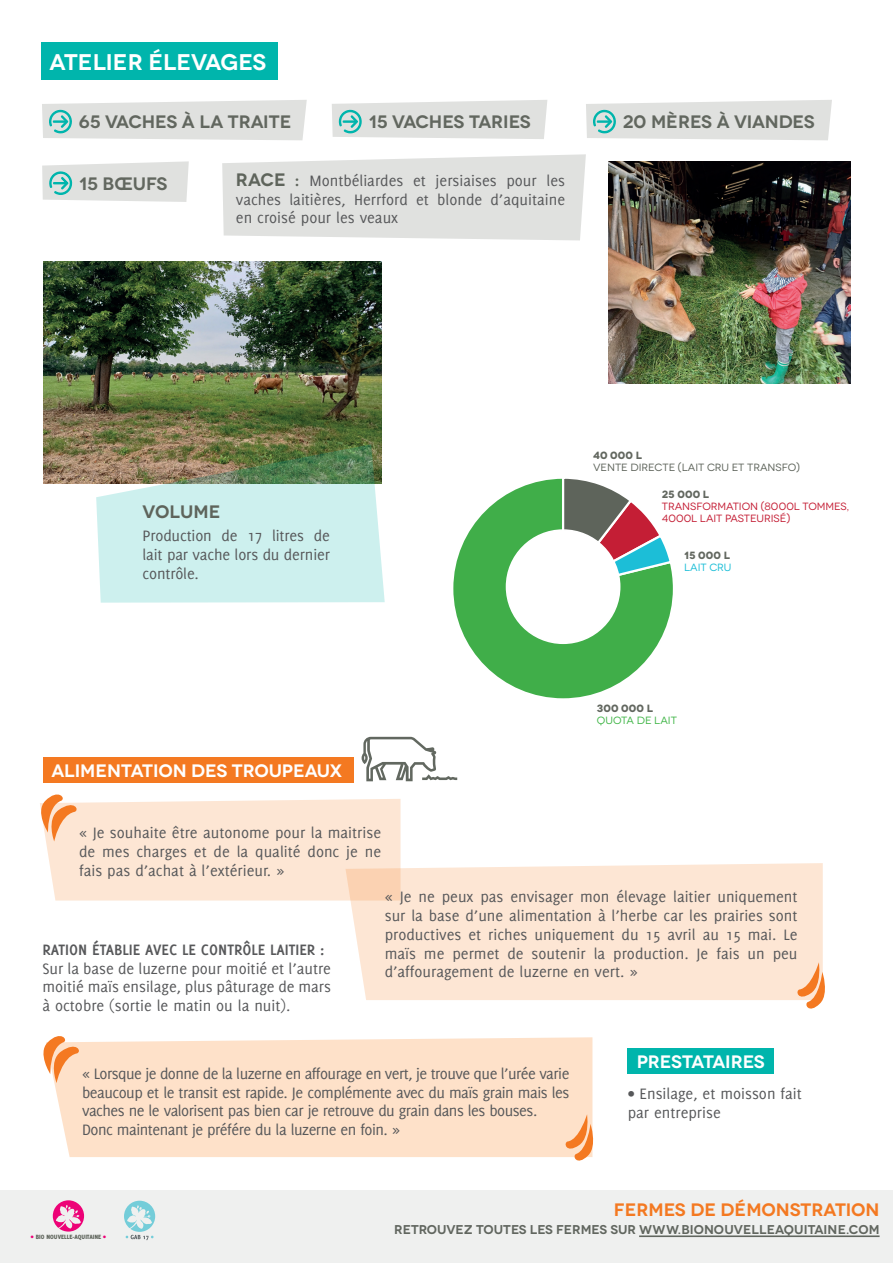
<style>
.page{position:relative;width:893px;height:1263px;background:#fff}
.page>*{position:absolute;margin:0;border:0;box-sizing:border-box;transform-origin:0 0}
.t1{font:600 22.65px "Novecentowide";color:#fff}
.t2{font:600 18px "Novecentowide";letter-spacing:-.01em;color:#62675f}
.t3{font:600 18px "Novecentowide";letter-spacing:-.01em;color:#fff}
.t4{font:600 18px "Novecentowide";letter-spacing:-.005em;color:#f47921}
.t5{font:600 18px "Novecentowide";color:#5e645b}
.t6{font:16.5px/18.8px "Delicious";letter-spacing:-.01em;color:#57585a;text-align:justify}
.t7{font:16.5px/18.8px "Delicious";letter-spacing:-.03em;color:#57585a}
.t8{font:700 16.5px "Delicious";color:#57585a}
.t9{font:600 12.75px "Novecentowide";color:#61665f}
.t10{font:10.5px/12px "Novecentowide";color:#c41e35}
.t11{font:10.5px "Novecentowide";color:#5e645b}
.t12{font:700 10.5px "Novecentowide";letter-spacing:.015em;color:#62675f}
.t13{font:10.5px "Novecentowide";letter-spacing:-.005em;color:#42b649}
.t14{font:10.5px "Novecentowide";letter-spacing:-.01em;color:#1cbed7}
.t15{font:800 6.75px "Delicious";color:#5e645b}
.s1{font-family:"Novecentowide";font-weight:600;font-size:18px;color:#5e645b}
.s2{color:#ed0277}
</style>
<div class="page">
<div style="left:0;top:1190px;width:893px;height:73px;background:#eff0ef"></div>
<svg style="left:124px;top:1201px;width:31px;height:39px"></svg>
<svg style="left:53px;top:1200px;width:31px;height:31px"></svg>
<hr style="left:639px;top:1235px;width:241px;height:2px;background:#61665f">
<div style="left:44px;top:757px;width:310px;height:26px;background:#f47921"></div>
<svg style="left:42px;top:100px;width:265px;height:40px"></svg>
<div style="left:41px;top:42px;width:236px;height:37px;background:#00b5ac"></div>
<svg style="left:332px;top:100px;width:215px;height:39px"></svg>
<img style="left:609px;top:161px;width:242px;height:222px">
<img style="left:44px;top:261px;width:337px;height:222px">
<svg style="left:362px;top:737px;width:95px;height:44px"></svg>
<svg style="left:586px;top:100px;width:246px;height:40px"></svg>
<svg style="left:42px;top:161px;width:147px;height:41px"></svg>
<svg style="left:222px;top:154px;width:364px;height:86px"></svg>
<svg style="left:40px;top:794px;width:361px;height:106px"></svg>
<div style="left:345px;top:863px;width:478px;height:137px;background:#fde6d4"></div>
<svg style="left:795px;top:962px;width:30px;height:47px"></svg>
<div style="left:54px;top:1037px;width:538px;height:120px;background:#fee1c9"></div>
<svg style="left:43px;top:1036px;width:40px;height:47px"></svg>
<svg style="left:563px;top:1114px;width:31px;height:47px"></svg>
<svg style="left:96px;top:444px;width:289px;height:159px;fill:#cdf0ee"></svg>
<svg style="left:453px;top:480px;width:220px;height:219px"></svg>
<svg style="left:546px;top:478px;width:127px;height:117px"></svg>
<div style="left:506px;top:530px;width:114px;height:113px;background:#fff;border-radius:50%"></div>
<div style="left:506px;top:529px;width:114px;height:115px;border:2px solid #fff;border-radius:50%"></div>
<div style="left:627px;top:1048px;width:147px;height:26px;background:#00b5ac"></div>
<h1 class="t1" style="left:50px;top:48px;width:218px">ATELIER ÉLEVAGES</h1>
<p class="t2" style="left:79px;top:111px;width:214px">65 VACHES À LA TRAITE</p>
<p class="t2" style="left:369px;top:111px;width:164px">15 VACHES TARIES</p>
<p class="t2" style="left:79px;top:172px;width:90px">15 BŒUFS</p>
<p class="t6" style="left:236px;top:171px;width:331px"><span class="s1">RACE :</span> Montbéliardes et jersiaises pour les vaches laitières, Herrford et blonde d’aquitaine en croisé pour les veaux</p>
<p class="t2" style="left:623px;top:111px;width:193px">20 MÈRES À VIANDES</p>
<p class="t5" style="left:143px;top:501px;width:80px">VOLUME</p>
<p class="t6" style="left:143px;top:526px;width:189px">Production de 17 litres de lait par vache lors du dernier contrôle.</p>
<p class="t3" style="left:52px;top:759px;width:292px">ALIMENTATION DES TROUPEAUX</p>
<p class="t6" style="left:79px;top:823px;width:304px">« Je souhaite être autonome pour la maitrise de mes charges et de la qualité donc je ne fais pas d’achat à l’extérieur. »</p>
<p class="t12" style="left:593px;top:449px;width:50px">40 000 l</p>
<p class="t11" style="left:593px;top:462px;width:208px">VENTE DIRECTE (LAIT CRU ET TRANSFO)</p>
<p class="t12" style="left:662px;top:488px;width:49px">25 000 l</p>
<p class="t10" style="left:662px;top:500px;width:189px">TRANSFORMATION (8000L TOMMES,<br>4000L LAIT PASTEURISÉ)</p>
<p class="t12" style="left:684px;top:548px;width:47px">15 000 l</p>
<p class="t14" style="left:684px;top:561px;width:49px">LAIT CRU</p>
<p class="t12" style="left:597px;top:702px;width:58px">300 000 l</p>
<p class="t13" style="left:597px;top:714px;width:82px">QUOTA DE LAIT</p>
<p class="t8" style="left:42px;top:940px;width:283px">RATION ÉTABLIE AVEC LE CONTRÔLE LAITIER :</p>
<p class="t6" style="left:42px;top:959px;width:290px">Sur la base de luzerne pour moitié et l’autre moitié maïs ensilage, plus pâturage de mars à octobre (sortie le matin ou la nuit).</p>
<p class="t6" style="left:385px;top:887px;width:414px">« Je ne peux pas envisager mon élevage laitier uniquement sur la base d’une alimentation à l’herbe car les prairies sont productives et riches uniquement du 15 avril au 15 mai. Le maïs me permet de soutenir la production. Je fais un peu d’affouragement de luzerne en vert. »</p>
<p class="t7" style="left:82px;top:1064px;width:489px">« Lorsque je donne de la luzerne en affourage en vert, je trouve que l’urée varie beaucoup et le transit est rapide. Je complémente avec du maïs grain mais les vaches ne le valorisent pas bien car je retrouve du grain dans les bouses.<br>Donc maintenant je préfére du la luzerne en foin. »</p>
<p class="t3" style="left:637px;top:1051px;width:130px">PRESTATAIRES</p>
<p class="t6" style="left:628px;top:1084px;width:176px">• Ensilage, et moisson fait par entreprise</p>
<p class="t15" style="left:31px;top:1233px;width:77px"><span class="s2">•</span> BIO NOUVELLE-AQUITAINE <span class="s2">•</span></p>
<p class="t4" style="left:614px;top:1198px;width:267px">FERMES DE DÉMONSTRATION</p>
<p class="t9" style="left:394px;top:1221px;width:487px">RETROUVEZ TOUTES LES FERMES SUR WWW.BIONOUVELLEAQUITAINE.COM</p>
</div>
